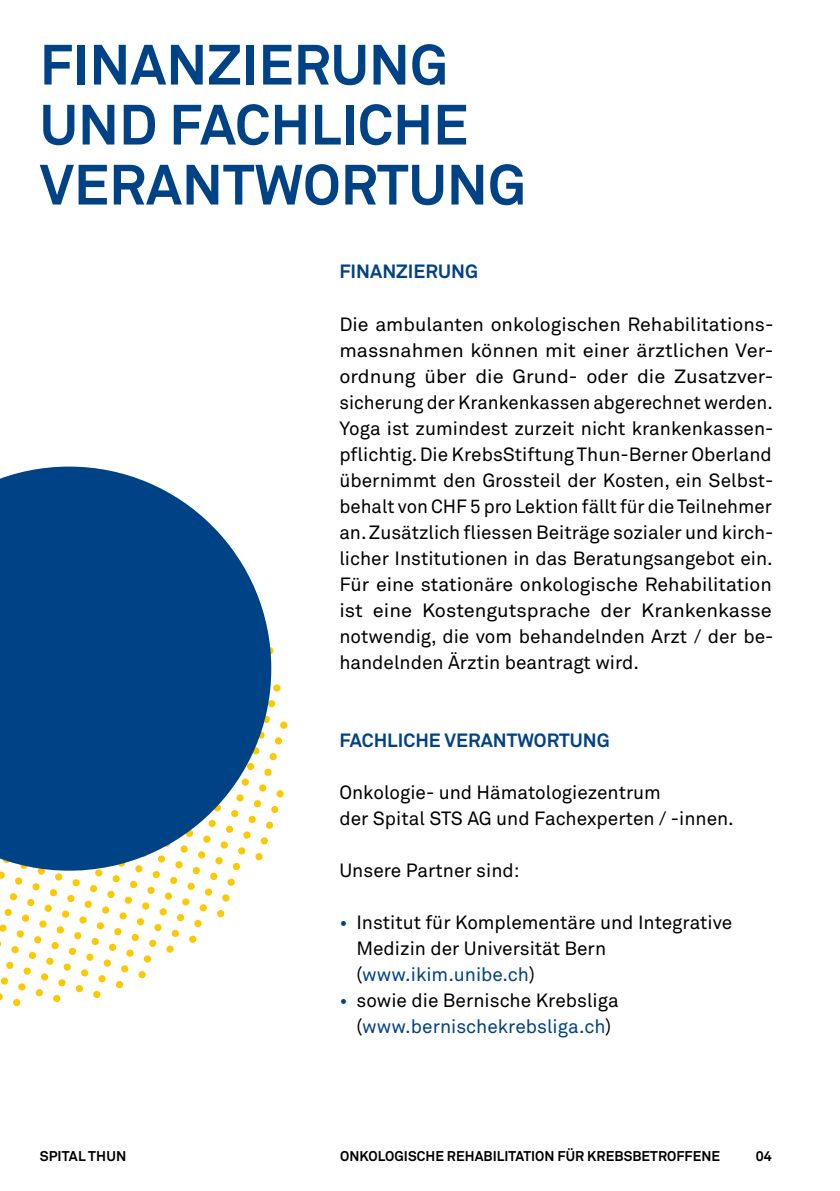
<style>
.page{position:relative;width:840px;height:1191px;background:#fff}
.page>*{position:absolute;margin:0;border:0;box-sizing:border-box;transform-origin:0 0}
.t1{font:700 56px/60px "Akkurat";color:#004286}
.t2{font:19px/26px "Akkurat";color:#000}
.t3{font:700 19px "Akkurat";color:#004286}
.t4{font:700 14px "Akkurat";letter-spacing:.005em;color:#000}
.s1{color:#004286}
</style>
<div class="page">
<svg style="left:271px;top:822px;width:2px;height:7px"></svg>
<svg style="left:227px;top:878px;width:8px;height:8px"></svg>
<svg style="left:210px;top:872px;width:8px;height:8px"></svg>
<svg style="left:192px;top:870px;width:8px;height:4px"></svg>
<svg style="left:222px;top:894px;width:8px;height:8px"></svg>
<svg style="left:204px;top:888px;width:8px;height:8px"></svg>
<svg style="left:187px;top:882px;width:8px;height:8px"></svg>
<svg style="left:170px;top:876px;width:8px;height:8px"></svg>
<svg style="left:152px;top:871px;width:8px;height:7px"></svg>
<svg style="left:135px;top:870px;width:8px;height:3px"></svg>
<svg style="left:217px;top:910px;width:7px;height:7px"></svg>
<svg style="left:199px;top:904px;width:8px;height:8px"></svg>
<svg style="left:182px;top:898px;width:8px;height:8px"></svg>
<svg style="left:164px;top:892px;width:8px;height:8px"></svg>
<svg style="left:147px;top:886px;width:8px;height:8px"></svg>
<svg style="left:130px;top:881px;width:7px;height:7px"></svg>
<svg style="left:112px;top:875px;width:8px;height:7px"></svg>
<svg style="left:95px;top:870px;width:8px;height:7px"></svg>
<svg style="left:194px;top:920px;width:8px;height:7px"></svg>
<svg style="left:177px;top:914px;width:7px;height:7px"></svg>
<svg style="left:159px;top:908px;width:8px;height:8px"></svg>
<svg style="left:142px;top:902px;width:8px;height:8px"></svg>
<svg style="left:124px;top:896px;width:8px;height:8px"></svg>
<svg style="left:107px;top:890px;width:8px;height:8px"></svg>
<svg style="left:90px;top:885px;width:7px;height:7px"></svg>
<svg style="left:72px;top:879px;width:8px;height:7px"></svg>
<svg style="left:55px;top:873px;width:8px;height:8px"></svg>
<svg style="left:37px;top:870px;width:8px;height:5px"></svg>
<svg style="left:189px;top:935px;width:8px;height:8px"></svg>
<svg style="left:171px;top:929px;width:8px;height:8px"></svg>
<svg style="left:154px;top:924px;width:8px;height:7px"></svg>
<svg style="left:136px;top:918px;width:8px;height:7px"></svg>
<svg style="left:119px;top:912px;width:8px;height:8px"></svg>
<svg style="left:102px;top:906px;width:8px;height:8px"></svg>
<svg style="left:84px;top:900px;width:8px;height:8px"></svg>
<svg style="left:67px;top:894px;width:8px;height:8px"></svg>
<svg style="left:49px;top:889px;width:8px;height:7px"></svg>
<svg style="left:32px;top:883px;width:8px;height:8px"></svg>
<svg style="left:15px;top:877px;width:8px;height:8px"></svg>
<svg style="left:0;top:871px;width:5px;height:8px"></svg>
<svg style="left:166px;top:945px;width:8px;height:8px"></svg>
<svg style="left:149px;top:939px;width:8px;height:8px"></svg>
<svg style="left:131px;top:933px;width:8px;height:8px"></svg>
<svg style="left:114px;top:928px;width:8px;height:7px"></svg>
<svg style="left:96px;top:922px;width:8px;height:8px"></svg>
<svg style="left:79px;top:916px;width:8px;height:8px"></svg>
<svg style="left:62px;top:910px;width:8px;height:8px"></svg>
<svg style="left:44px;top:904px;width:8px;height:8px"></svg>
<svg style="left:27px;top:899px;width:8px;height:7px"></svg>
<svg style="left:9px;top:893px;width:8px;height:7px"></svg>
<svg style="left:143px;top:955px;width:8px;height:8px"></svg>
<svg style="left:126px;top:949px;width:8px;height:8px"></svg>
<svg style="left:109px;top:943px;width:7px;height:8px"></svg>
<svg style="left:91px;top:938px;width:8px;height:7px"></svg>
<svg style="left:74px;top:932px;width:8px;height:7px"></svg>
<svg style="left:56px;top:926px;width:8px;height:8px"></svg>
<svg style="left:39px;top:920px;width:8px;height:8px"></svg>
<svg style="left:22px;top:914px;width:8px;height:8px"></svg>
<svg style="left:4px;top:908px;width:8px;height:8px"></svg>
<svg style="left:138px;top:971px;width:8px;height:7px"></svg>
<svg style="left:121px;top:965px;width:8px;height:8px"></svg>
<svg style="left:103px;top:959px;width:8px;height:8px"></svg>
<svg style="left:86px;top:953px;width:8px;height:8px"></svg>
<svg style="left:68px;top:947px;width:8px;height:8px"></svg>
<svg style="left:51px;top:942px;width:8px;height:7px"></svg>
<svg style="left:34px;top:936px;width:8px;height:7px"></svg>
<svg style="left:16px;top:930px;width:8px;height:8px"></svg>
<svg style="left:0;top:924px;width:7px;height:8px"></svg>
<svg style="left:115px;top:981px;width:8px;height:7px"></svg>
<svg style="left:98px;top:975px;width:8px;height:7px"></svg>
<svg style="left:81px;top:969px;width:8px;height:8px"></svg>
<svg style="left:63px;top:963px;width:8px;height:8px"></svg>
<svg style="left:46px;top:957px;width:8px;height:8px"></svg>
<svg style="left:28px;top:951px;width:8px;height:8px"></svg>
<svg style="left:11px;top:946px;width:8px;height:7px"></svg>
<svg style="left:93px;top:990px;width:8px;height:8px"></svg>
<svg style="left:75px;top:985px;width:8px;height:7px"></svg>
<svg style="left:58px;top:979px;width:8px;height:7px"></svg>
<svg style="left:41px;top:973px;width:8px;height:8px"></svg>
<svg style="left:23px;top:967px;width:8px;height:8px"></svg>
<svg style="left:6px;top:961px;width:8px;height:8px"></svg>
<svg style="left:53px;top:995px;width:8px;height:7px"></svg>
<svg style="left:35px;top:989px;width:8px;height:7px"></svg>
<svg style="left:18px;top:983px;width:8px;height:8px"></svg>
<svg style="left:0;top:977px;width:9px;height:8px"></svg>
<svg style="left:13px;top:999px;width:8px;height:7px"></svg>
<svg style="left:0;top:993px;width:3px;height:7px"></svg>
<svg style="left:273px;top:684px;width:8px;height:8px"></svg>
<svg style="left:271px;top:647px;width:3px;height:7px"></svg>
<svg style="left:271px;top:700px;width:4px;height:7px"></svg>
<svg style="left:280px;top:721px;width:7px;height:8px"></svg>
<svg style="left:274px;top:737px;width:8px;height:8px"></svg>
<svg style="left:271px;top:753px;width:6px;height:7px"></svg>
<svg style="left:276px;top:790px;width:8px;height:8px"></svg>
<svg style="left:271px;top:806px;width:8px;height:7px"></svg>
<svg style="left:0;top:466px;width:271px;height:404px;background:#296097"></svg>
<h1 class="t1" style="left:40px;top:34px;width:487px">FINANZIERUNG<br>UND FACHLICHE<br>VERANTWORTUNG</h1>
<p class="t3" style="left:339px;top:260px;width:140px">FINANZIERUNG</p>
<p class="t2" style="left:339px;top:310px;width:435px;text-align:justify">Die ambulanten onkologischen Rehabilitations&shy;massnahmen können mit einer ärztlichen Ver&shy;ordnung über die Grund- oder die Zusatzver&shy;sicherung der Krankenkassen abgerechnet werden.<br>Yoga ist zumindest zurzeit nicht krankenkassen&shy;pflichtig. Die KrebsStiftung Thun-Berner Oberland übernimmt den Grossteil der Kosten, ein Selbst&shy;behalt von CHF 5 pro Lektion fällt für die Teilnehmer an. Zusätzlich fliessen Beiträge sozialer und kirch&shy;licher Institutionen in das Beratungsangebot ein.<br>Für eine stationäre onkologische Rehabilitation ist eine Kostengutsprache der Krankenkasse notwendig, die vom behandelnden Arzt / der be&shy;handelnden Ärztin beantragt wird.</p>
<p class="t3" style="left:339px;top:728px;width:271px">FACHLICHE VERANTWORTUNG</p>
<p class="t2" style="left:339px;top:778px;width:396px">Onkologie- und Hämatologiezentrum<br>der Spital STS AG und Fachexperten / -innen.</p>
<p class="t2" style="left:339px;top:856px;width:181px">Unsere Partner sind:</p>
<p class="t2" style="left:356px;top:908px;width:377px;text-indent:-17px"><span class="s1">•</span> Institut für Komplementäre und Integrative<br>Medizin der Universität Bern (<span class="s1">www.ikim.unibe.ch</span>)</p>
<p class="t2" style="left:339px;top:986px;width:281px;text-align:center"><span class="s1">•</span> sowie die Bernische Krebsliga (<span class="s1">www.bernischekrebsliga.ch</span>)</p>
<p class="t4" style="left:40px;top:1147px;width:88px">SPITAL THUN</p>
<p class="t4" style="left:340px;top:1147px;width:381px">ONKOLOGISCHE REHABILITATION FÜR KREBSBETROFFENE</p>
<p class="t4" style="left:755px;top:1147px;width:18px">04</p>
</div>
